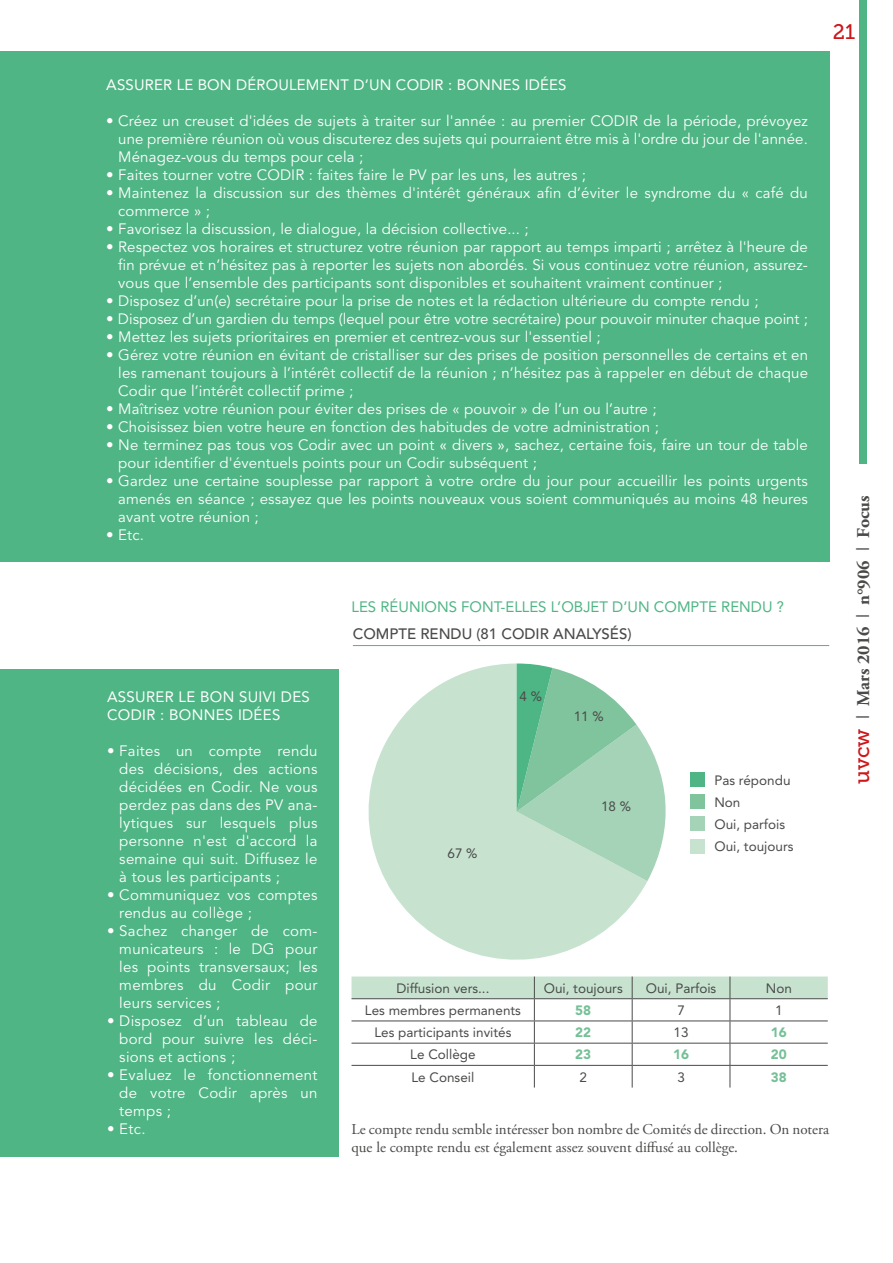
<style>
.page{position:relative;width:893px;height:1263px;background:#fff}
.page>*{position:absolute;margin:0;border:0;box-sizing:border-box;transform-origin:0 0}
.t1{font:21px "Museo Slab 500";color:#cd171a}
.t2{font:700 18px "Adobe Garamond Pro";color:#4a4a49}
.t3{font:15px/18px "Avenir LT Std";letter-spacing:.01em;color:#fff;text-align:justify}
.t4{font:15px/18px "Adobe Garamond Pro";color:#4a4a49}
.t5{font:15px/18px "Avenir LT Std";letter-spacing:.01em;color:#fff}
.t6{font:15px "Avenir LT Std";color:#4fb585}
.t7{font:500 15px "Avenir LT Std";color:#4a4a49}
.t8{font:13.5px/22px "Avenir LT Std";color:#4a4a49}
.t9{font:900 13.5px "Avenir LT Std";color:#75c097}
.s1{font-style:inherit}
.s2{font-family:"Museo Slab 500";font-weight:400;font-size:21px;color:#cd171a}
.s3{font-family:"Century Gothic";font-weight:400}
</style>
<div class="page">
<div style="left:859px;top:0;width:7px;height:463px;background:#4fb585"></div>
<svg style="left:368px;top:663px;width:279px;height:297px;fill:#c7e3d0"></svg>
<svg style="left:517px;top:663px;width:149px;height:218px"></svg>
<div style="left:691px;top:773px;width:14px;height:14px;background:#4fb585"></div>
<div style="left:691px;top:794px;width:14px;height:14px;background:#80c49d"></div>
<div style="left:691px;top:839px;width:14px;height:14px;background:#c7e3d0"></div>
<div style="left:691px;top:817px;width:14px;height:14px;background:#a5d3b7"></div>
<hr style="left:353px;top:645px;width:476px;height:1px;background:#4fb585">
<svg style="left:351px;top:976px;width:477px;height:111px"></svg>
<div style="left:0;top:51px;width:829px;height:510px;background:#4fb585"></div>
<div style="left:1px;top:669px;width:338px;height:488px;background:#4fb585"></div>
<h1 class="t1" style="left:833px;top:20px;width:24px">21</h1>
<p class="t5" style="left:106px;top:76px;width:462px">ASSURER LE BON DÉROULEMENT D’UN CODIR : BONNES IDÉES</p>
<p class="t3" style="left:118px;top:112px;width:691px;text-indent:-12px">• Créez un creuset d'idées de sujets à traiter sur l'année : au premier CODIR de la période, prévoyez une première réunion où vous discuterez des sujets qui pourraient être mis à l'ordre du jour de l'année.<br>Ménagez-vous du temps pour cela ;</p>
<p class="t3" style="left:106px;top:166px;width:481px">• Faites tourner votre CODIR : faites faire le PV par les uns, les autres ;</p>
<p class="t3" style="left:118px;top:184px;width:691px;text-indent:-12px">• Maintenez la discussion sur des thèmes d'intérêt généraux afin d’éviter le syndrome du « café du commerce » ;</p>
<p class="t3" style="left:106px;top:220px;width:424px">• Favorisez la discussion, le dialogue, la décision collective... ;</p>
<p class="t3" style="left:118px;top:238px;width:691px;text-indent:-12px">• Respectez vos horaires et structurez votre réunion par rapport au temps imparti ; arrêtez à l'heure de fin prévue et n’hésitez pas à reporter les sujets non abordés. Si vous continuez votre réunion, assurez&shy;vous que l’ensemble des participants sont disponibles et souhaitent vraiment continuer ;</p>
<p class="t3" style="left:106px;top:292px;width:654px">• Disposez d’un(e) secrétaire pour la prise de notes et la rédaction ultérieure du compte rendu ;</p>
<p class="t3" style="left:106px;top:310px;width:703px">• Disposez d’un gardien du temps (lequel pour être votre secrétaire) pour pouvoir minuter chaque point ;</p>
<p class="t3" style="left:106px;top:328px;width:496px">• Mettez les sujets prioritaires en premier et centrez-vous sur l'essentiel ;</p>
<p class="t3" style="left:118px;top:346px;width:691px;text-indent:-12px">• Gérez votre réunion en évitant de cristalliser sur des prises de position personnelles de certains et en les ramenant toujours à l’intérêt collectif de la réunion ; n’hésitez pas à rappeler en début de chaque Codir que l’intérêt collectif prime ;</p>
<p class="t3" style="left:106px;top:400px;width:552px">• Maîtrisez votre réunion pour éviter des prises de « pouvoir » de l’un ou l’autre ;</p>
<p class="t3" style="left:106px;top:418px;width:554px">• Choisissez bien votre heure en fonction des habitudes de votre administration ;</p>
<p class="t3" style="left:118px;top:436px;width:691px;text-indent:-12px">• Ne terminez pas tous vos Codir avec un point <span class="s1">«</span> divers <span class="s1">»</span>, sachez, certaine fois, faire un tour de table pour identifier d'éventuels points pour un Codir subséquent ;</p>
<p class="t3" style="left:118px;top:472px;width:691px;text-indent:-12px">• Gardez une certaine souplesse par rapport à votre ordre du jour pour accueillir les points urgents amenés en séance ; essayez que les points nouveaux vous soient communiqués au moins 48 heures avant votre réunion ;</p>
<p class="t3" style="left:106px;top:526px;width:39px">• Etc.</p>
<p class="t6" style="left:351px;top:598px;width:434px">LES RÉUNIONS FONT-ELLES L’OBJET D’UN COMPTE RENDU ?</p>
<p class="t5" style="left:107px;top:688px;width:204px">ASSURER LE BON SUIVI DES<br>CODIR : BONNES IDÉES</p>
<p class="t3" style="left:119px;top:742px;width:200px;text-indent:-12px">• Faites un compte rendu des décisions, des actions décidées en Codir. Ne vous perdez pas dans des PV ana&shy;lytiques sur lesquels plus personne n'est d'accord la semaine qui suit. Diffusez le à tous les participants ;</p>
<p class="t3" style="left:119px;top:886px;width:200px;text-indent:-12px">• Communiquez vos comptes rendus au collège ;</p>
<p class="t3" style="left:119px;top:922px;width:200px;text-indent:-12px">• Sachez changer de com&shy;municateurs : le DG pour les points transversaux; les membres du Codir pour leurs services ;</p>
<p class="t3" style="left:119px;top:1012px;width:200px;text-indent:-12px">• Disposez d’un tableau de bord pour suivre les déci&shy;sions et actions ;</p>
<p class="t3" style="left:119px;top:1066px;width:200px;text-indent:-12px">• Evaluez le fonctionnement de votre Codir après un temps ;</p>
<p class="t3" style="left:107px;top:1120px;width:40px">• Etc.</p>
<p class="t7" style="left:353px;top:625px;width:280px">COMPTE RENDU (81 CODIR ANALYSÉS)</p>
<p class="t8" style="left:448px;top:843px;width:32px">67 %</p>
<p class="t8" style="left:520px;top:685px;width:24px">4 %</p>
<p class="t8" style="left:574px;top:705px;width:32px">11 %</p>
<p class="t8" style="left:601px;top:795px;width:32px">18 %</p>
<p class="t8" style="left:714px;top:769px;width:81px">Pas répondu<br>Non<br>Oui, parfois<br>Oui, toujours</p>
<p class="t8" style="left:396px;top:977px;width:95px">Diffusion vers...</p>
<p class="t8" style="left:544px;top:977px;width:81px">Oui, toujours</p>
<p class="t8" style="left:646px;top:977px;width:72px">Oui, Parfois</p>
<p class="t8" style="left:766px;top:977px;width:28px">Non</p>
<p class="t8" style="left:365px;top:999px;width:158px">Les membres permanents</p>
<p class="t9" style="left:575px;top:1002px;width:17px">58</p>
<p class="t8" style="left:677px;top:999px;width:9px">7</p>
<p class="t8" style="left:775px;top:999px;width:9px">1</p>
<p class="t8" style="left:374px;top:1021px;width:139px">Les participants invités</p>
<p class="t9" style="left:575px;top:1024px;width:17px">22</p>
<p class="t8" style="left:674px;top:1021px;width:17px">13</p>
<p class="t9" style="left:771px;top:1024px;width:17px">16</p>
<p class="t8" style="left:410px;top:1044px;width:67px">Le Collège</p>
<p class="t9" style="left:575px;top:1046px;width:17px">23</p>
<p class="t9" style="left:673px;top:1046px;width:17px">16</p>
<p class="t9" style="left:771px;top:1046px;width:17px">20</p>
<p class="t8" style="left:412px;top:1066px;width:64px">Le Conseil</p>
<p class="t8" style="left:579px;top:1066px;width:9px">2</p>
<p class="t8" style="left:677px;top:1066px;width:9px">3</p>
<p class="t9" style="left:771px;top:1069px;width:17px">38</p>
<p class="t4" style="left:351px;top:1121px;width:479px">Le compte rendu semble intéresser bon nombre de Comités de direction. On notera que le compte rendu est également assez souvent diffusé au collège.</p>
<p class="t2" style="left:853px;top:784px;width:290px;rotate:-90deg"><span class="s2">uvcw</span> <span class="s3">I</span> Mars 2016 <span class="s3">I</span> n°906 <span class="s3">I</span> Focus</p>
</div>
